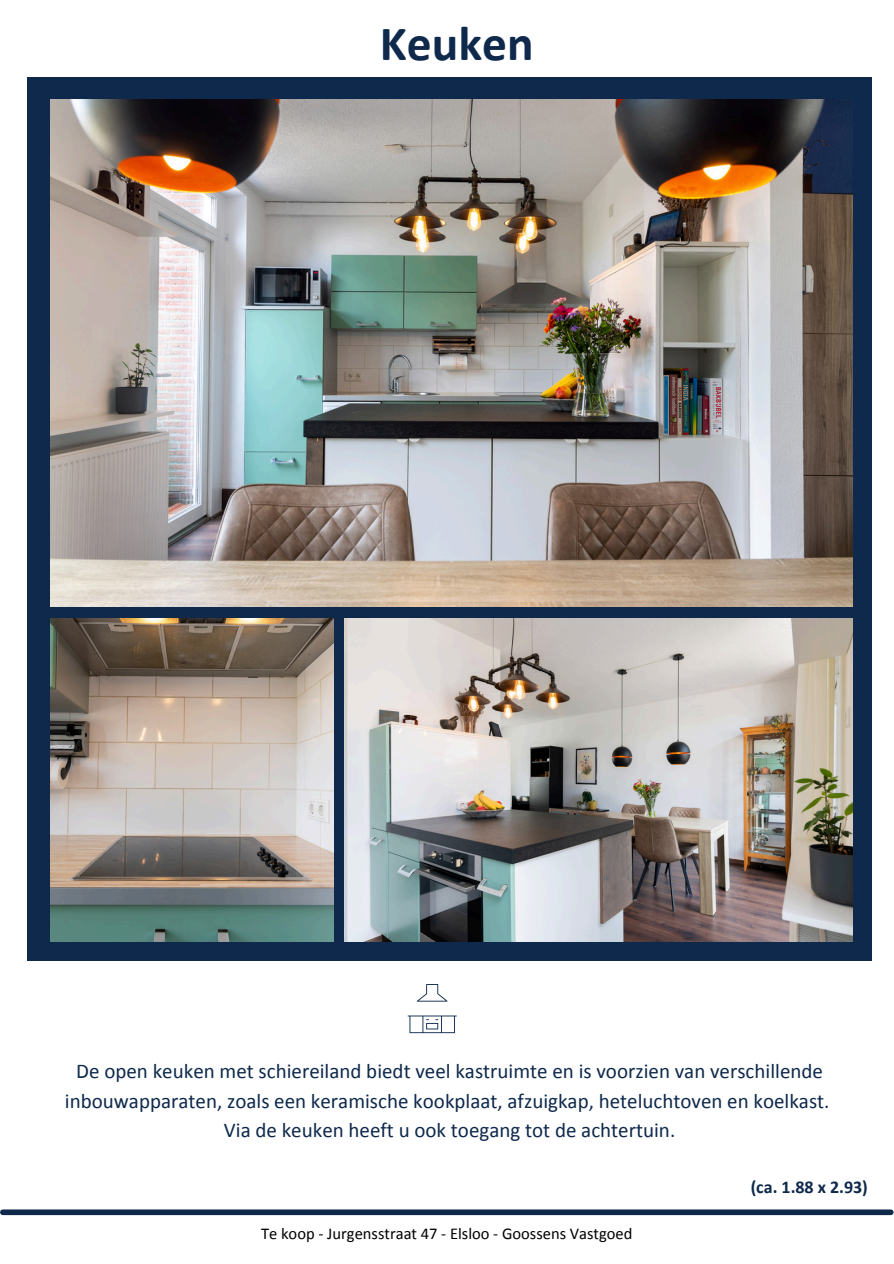
<style>
.page{position:relative;width:894px;height:1264px;background:#fff}
.page>*{position:absolute;margin:0;border:0;box-sizing:border-box;transform-origin:0 0}
.t1{font:700 49.5px "Calibri";color:#0e294b}
.t2{font:21px/29.2px "Calibri";color:#0e294b;text-align:center}
.t3{font:700 18px "Calibri";color:#0e294b}
.t4{font:16.5px "Calibri";color:#000}
</style>
<div class="page">
<div style="left:28px;top:78px;width:843px;height:882px;background:#0e294b"></div>
<svg style="left:417px;top:984px;width:30px;height:17px"></svg>
<svg style="left:407px;top:1015px;width:49px;height:18px"></svg>
<div style="left:3px;top:1209px;width:887px;height:6px;background:#0e294b"></div>
<img style="left:51px;top:99px;width:801px;height:508px">
<img style="left:51px;top:618px;width:282px;height:323px">
<img style="left:344px;top:618px;width:508px;height:323px">
<p class="t1" style="left:380px;top:23px;width:155px">Keuken</p>
<p class="t2" style="left:65px;top:1058px;width:766px">De open keuken met schiereiland biedt veel kastruimte en is voorzien van verschillende inbouwapparaten, zoals een keramische kookplaat, afzuigkap, heteluchtoven en koelkast.<br>Via de keuken heeft u ook toegang tot de achtertuin.</p>
<h2 class="t4" style="left:261px;top:1226px;width:372px">Te koop - Jurgensstraat 47 - Elsloo - Goossens Vastgoed</h2>
<h3 class="t3" style="left:750px;top:1179px;width:119px">(ca. 1.88 x 2.93)</h3>
</div>
